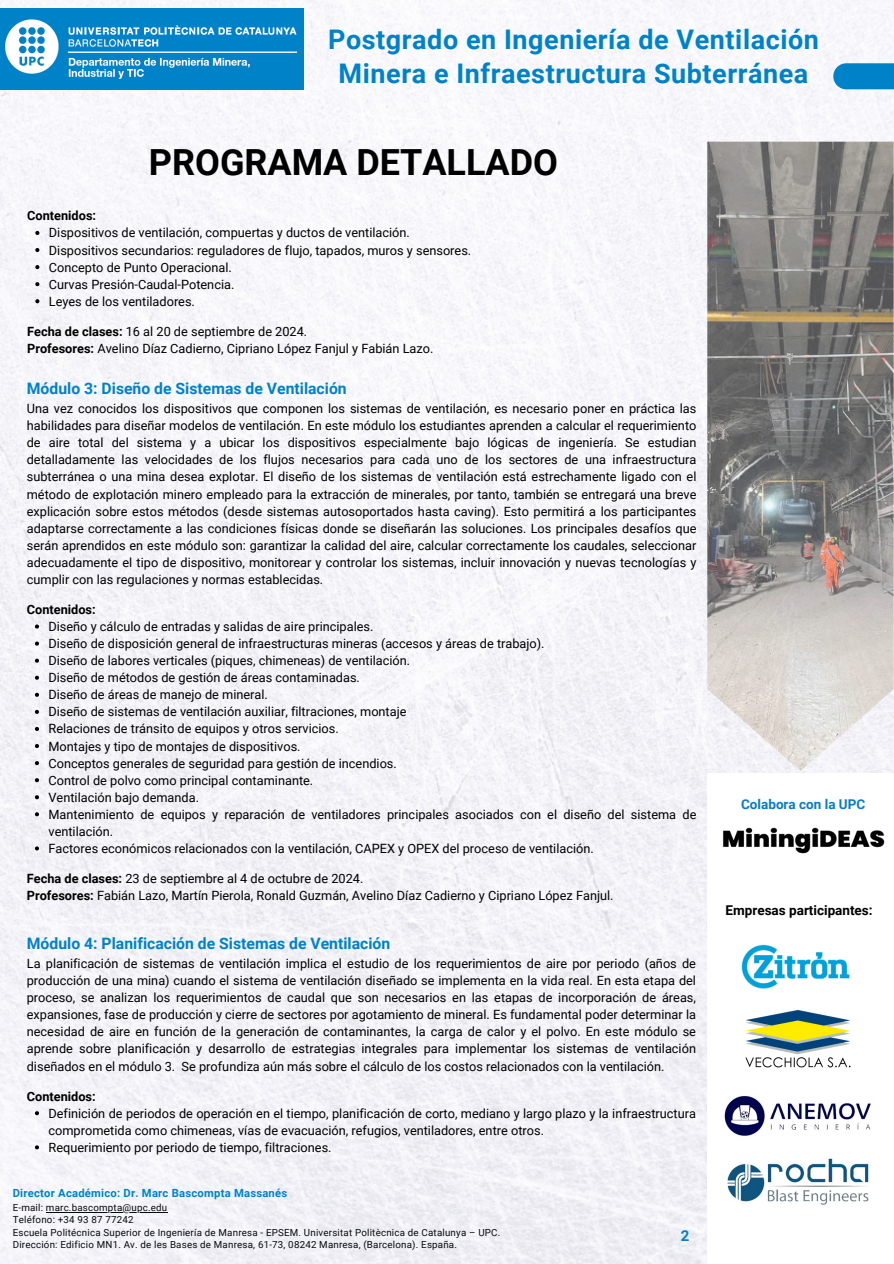
<style>
.page{position:relative;width:894px;height:1264px;background:#fff}
.page>*{position:absolute;margin:0;border:0;box-sizing:border-box;transform-origin:0 0}
.t1{font:700 36px "Roboto";color:#000}
.t2{font:700 27px/33.8px "Roboto";letter-spacing:.02em;color:#0082c8;text-align:center}
.t3{font:700 15.75px "Roboto";color:#0082c8}
.t4{font:700 15px "Roboto";color:#0082c8}
.t5{font:700 13.5px "Roboto";color:#000}
.t6{font:700 13.5px "Roboto";color:#087bcd}
.t7{font:12.75px/17.1px "Roboto";color:#000}
.t8{font:700 12.75px "Roboto";color:#000}
.t9{font:700 11.25px "Roboto";letter-spacing:.02em;color:#0082c8}
.t10{font:9.75px "Roboto";letter-spacing:.02em;color:#070a0e}
.s1{font-weight:700}
</style>
<div class="page">
<img style="left:0;top:0;width:893px;height:1263px">
<div style="left:707px;top:773px;width:186px;height:490px;background:#fff"></div>
<img style="left:741px;top:944px;width:109px;height:45px">
<img style="left:745px;top:1009px;width:106px;height:59px">
<img style="left:724px;top:1096px;width:147px;height:40px">
<img style="left:727px;top:1158px;width:142px;height:47px">
<img style="left:0;top:9px;width:303px;height:81px">
<svg style="left:833px;top:63px;width:60px;height:26px;background:#0e89cb"></svg>
<img style="left:723px;top:827px;width:161px;height:27px">
<img style="left:707px;top:142px;width:186px;height:629px">
<hr style="left:46px;top:1211px;width:121px;height:1px;background:#070a0e">
<svg style="left:35px;top:231px;width:4px;height:4px"></svg>
<svg style="left:35px;top:248px;width:4px;height:4px"></svg>
<svg style="left:35px;top:265px;width:4px;height:4px"></svg>
<svg style="left:35px;top:282px;width:4px;height:4px"></svg>
<svg style="left:35px;top:299px;width:4px;height:4px"></svg>
<svg style="left:35px;top:624px;width:4px;height:4px"></svg>
<svg style="left:35px;top:641px;width:4px;height:4px"></svg>
<svg style="left:35px;top:658px;width:4px;height:4px"></svg>
<svg style="left:35px;top:675px;width:4px;height:4px"></svg>
<svg style="left:35px;top:692px;width:4px;height:5px"></svg>
<svg style="left:35px;top:710px;width:4px;height:4px"></svg>
<svg style="left:35px;top:727px;width:4px;height:4px"></svg>
<svg style="left:35px;top:744px;width:4px;height:4px"></svg>
<svg style="left:35px;top:761px;width:4px;height:4px"></svg>
<svg style="left:35px;top:778px;width:4px;height:4px"></svg>
<svg style="left:35px;top:795px;width:4px;height:4px"></svg>
<svg style="left:35px;top:812px;width:4px;height:4px"></svg>
<svg style="left:35px;top:846px;width:4px;height:4px"></svg>
<svg style="left:35px;top:1111px;width:4px;height:4px"></svg>
<svg style="left:35px;top:1145px;width:4px;height:4px"></svg>
<p class="t2" style="left:328px;top:23px;width:492px">Postgrado en Ingeniería de Ventilación<br>Minera e Infraestructura Subterránea</p>
<p class="t1" style="left:149px;top:142px;width:410px">PROGRAMA DETALLADO</p>
<p class="t8" style="left:27px;top:208px;width:70px">Contenidos:</p>
<p class="t7" style="left:49px;top:224px;width:362px">Dispositivos de ventilación, compuertas y ductos de ventilación.</p>
<p class="t7" style="left:49px;top:241px;width:424px">Dispositivos secundarios: reguladores de flujo, tapados, muros y sensores.</p>
<p class="t7" style="left:49px;top:259px;width:184px">Concepto de Punto Operacional.</p>
<p class="t7" style="left:49px;top:276px;width:187px">Curvas Presión-Caudal-Potencia.</p>
<p class="t7" style="left:49px;top:293px;width:147px">Leyes de los ventiladores.</p>
<p class="t7" style="left:27px;top:323px;width:407px"><span class="s1">Fecha de clases:</span> 16 al 20 de septiembre de 2024.<br><span class="s1">Profesores:</span> Avelino Díaz Cadierno, Cipriano López Fanjul y Fabián Lazo.</p>
<p class="t3" style="left:27px;top:380px;width:321px">Módulo 3: Diseño de Sistemas de Ventilación</p>
<p class="t7" style="left:27px;top:400px;width:671px;text-align:justify">Una vez conocidos los dispositivos que componen los sistemas de ventilación, es necesario poner en práctica las habilidades para diseñar modelos de ventilación. En este módulo los estudiantes aprenden a calcular el requerimiento de aire total del sistema y a ubicar los dispositivos especialmente bajo lógicas de ingeniería. Se estudian detalladamente las velocidades de los flujos necesarios para cada uno de los sectores de una infraestructura subterránea o una mina desea explotar. El diseño de los sistemas de ventilación está estrechamente ligado con el método de explotación minero empleado para la extracción de minerales, por tanto, también se entregará una breve explicación sobre estos métodos (desde sistemas autosoportados hasta caving). Esto permitirá a los participantes adaptarse correctamente a las condiciones físicas donde se diseñarán las soluciones. Los principales desafíos que serán aprendidos en este módulo son: garantizar la calidad del aire, calcular correctamente los caudales, seleccionar adecuadamente el tipo de dispositivo, monitorear y controlar los sistemas, incluir innovación y nuevas tecnologías y cumplir con las regulaciones y normas establecidas.</p>
<p class="t8" style="left:27px;top:602px;width:70px">Contenidos:</p>
<h4 class="t7" style="left:48px;top:618px;width:326px">Diseño y cálculo de entradas y salidas de aire principales.</h4>
<h4 class="t7" style="left:48px;top:635px;width:497px">Diseño de disposición general de infraestructuras mineras (accesos y áreas de trabajo).</h4>
<h3 class="t7" style="left:48px;top:652px;width:363px">Diseño de labores verticales (piques, chimeneas) de ventilación.</h3>
<p class="t7" style="left:48px;top:669px;width:313px">Diseño de métodos de gestión de áreas contaminadas.</p>
<p class="t7" style="left:48px;top:686px;width:221px">Diseño de áreas de manejo de mineral.</p>
<h5 class="t7" style="left:48px;top:703px;width:359px">Diseño de sistemas de ventilación auxiliar, filtraciones, montaje</h5>
<p class="t7" style="left:48px;top:720px;width:292px">Relaciones de tránsito de equipos y otros servicios.</p>
<p class="t7" style="left:48px;top:737px;width:253px">Montajes y tipo de montajes de dispositivos.</p>
<p class="t7" style="left:48px;top:754px;width:350px">Conceptos generales de seguridad para gestión de incendios.</p>
<p class="t7" style="left:48px;top:771px;width:266px">Control de polvo como principal contaminante.</p>
<p class="t7" style="left:48px;top:788px;width:152px">Ventilación bajo demanda.</p>
<h3 class="t7" style="left:48px;top:805px;width:649px">Mantenimiento de equipos y reparación de ventiladores principales asociados con el diseño del sistema de ventilación.</h3>
<p class="t7" style="left:48px;top:840px;width:546px">Factores económicos relacionados con la ventilación, CAPEX y OPEX del proceso de ventilación.</p>
<h3 class="t7" style="left:27px;top:870px;width:588px"><span class="s1">Fecha de clases:</span> 23 de septiembre al 4 de octubre de 2024.<br><span class="s1">Profesores:</span> Fabián Lazo, Martín Pierola, Ronald Guzmán, Avelino Díaz Cadierno y Cipriano López Fanjul.</h3>
<p class="t3" style="left:27px;top:934px;width:365px">Módulo 4: Planificación de Sistemas de Ventilación</p>
<p class="t7" style="left:27px;top:955px;width:670px;text-align:justify">La planificación de sistemas de ventilación implica el estudio de los requerimientos de aire por periodo (años de producción de una mina) cuando el sistema de ventilación diseñado se implementa en la vida real. En esta etapa del proceso, se analizan los requerimientos de caudal que son necesarios en las etapas de incorporación de áreas, expansiones, fase de producción y cierre de sectores por agotamiento de mineral. Es fundamental poder determinar la necesidad de aire en función de la generación de contaminantes, la carga de calor y el polvo. En este módulo se aprende sobre planificación y desarrollo de estrategias integrales para implementar los sistemas de ventilación diseñados en el módulo 3. Se profundiza aún más sobre el cálculo de los costos relacionados con la ventilación.</p>
<p class="t8" style="left:27px;top:1088px;width:70px">Contenidos:</p>
<p class="t7" style="left:48px;top:1104px;width:649px">Definición de periodos de operación en el tiempo, planificación de corto, mediano y largo plazo y la infraestructura comprometida como chimeneas, vías de evacuación, refugios, ventiladores, entre otros.</p>
<p class="t7" style="left:48px;top:1138px;width:284px">Requerimiento por periodo de tiempo, filtraciones.</p>
<h3 class="t9" style="left:13px;top:1186px;width:276px">Director Académico: Dr. Marc Bascompta Massanés</h3>
<p class="t10" style="left:13px;top:1202px;width:156px">E-mail: marc.bascompta@upc.edu</p>
<p class="t10" style="left:13px;top:1214px;width:122px">Teléfono: +34 93 87 77242</p>
<h4 class="t10" style="left:13px;top:1226px;width:489px">Escuela Politécnica Superior de Ingeniería de Manresa - EPSEM. Universitat Politècnica de Catalunya – UPC.</h4>
<h4 class="t10" style="left:13px;top:1238px;width:445px">Dirección: Edificio MN1. Av. de les Bases de Manresa, 61-73, 08242 Manresa, (Barcelona). España.</h4>
<p class="t4" style="left:680px;top:1226px;width:10px">2</p>
<p class="t6" style="left:741px;top:796px;width:126px">Colabora con la UPC</p>
<p class="t5" style="left:725px;top:902px;width:148px">Empresas participantes:</p>
</div>
